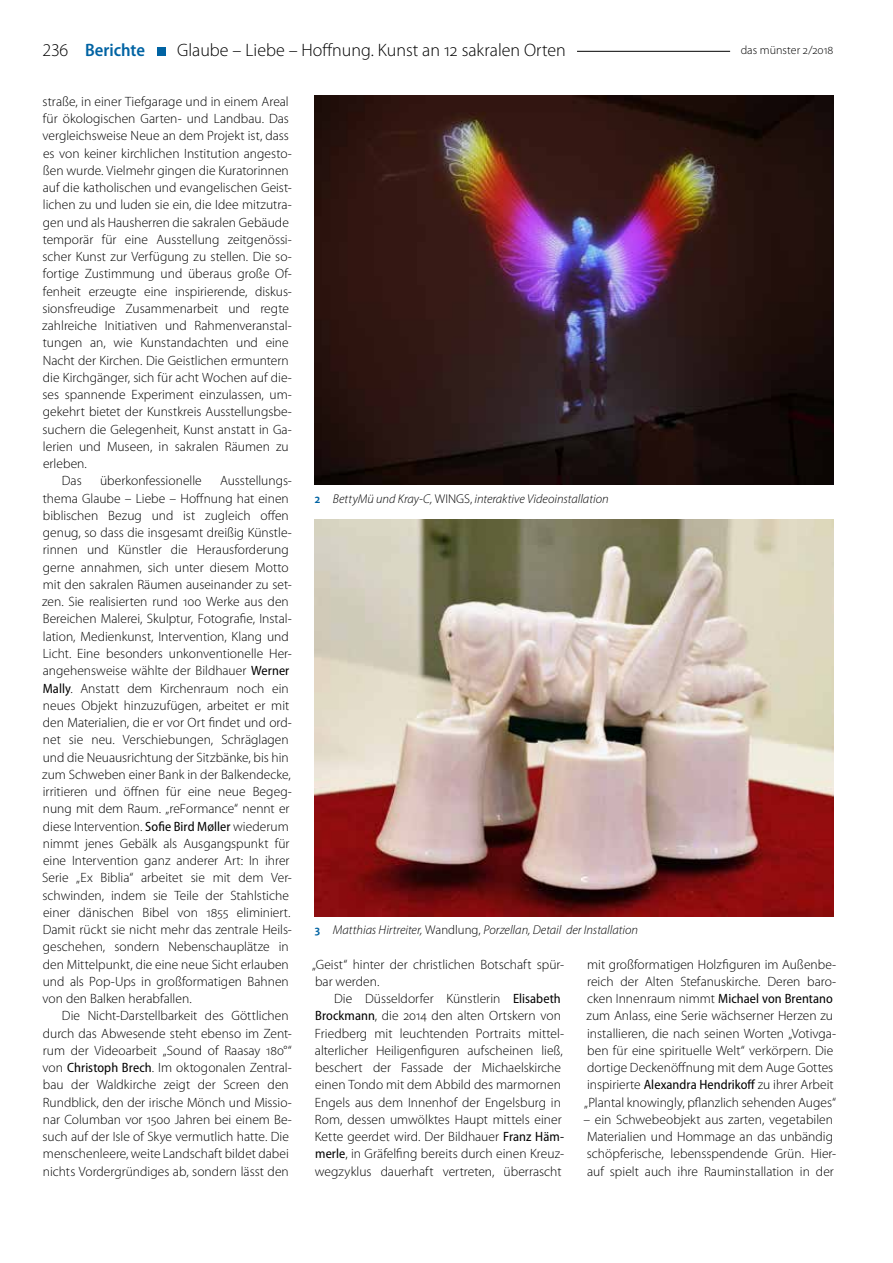
<style>
.page{position:relative;width:893px;height:1263px;background:#fff}
.page>*{position:absolute;margin:0;border:0;box-sizing:border-box;transform-origin:0 0}
.t1{font:300 18px "Myriad Pro";color:#000}
.t2{font:600 semi-condensed 18px "Myriad Pro";color:#0063a3}
.t3{font:300 13.5px/17.2px "Myriad Pro";color:#000}
.t4{font:italic 300 12.75px "Myriad Pro";color:#000}
.t5{font:300 12px "Myriad Pro";color:#000}
.s1{font-weight:300;font-stretch:normal;color:#000}
.s2{font-weight:400;font-stretch:semi-condensed}
.s3{font-weight:600;font-style:normal;font-stretch:semi-condensed;color:#0063a3}
.s4{font-style:normal}
</style>
<div class="page">
<hr style="left:577px;top:51px;width:153px;height:1px;background:#000">
<div style="left:157px;top:47px;width:8px;height:8px;background:#0063a3"></div>
<img style="left:315px;top:520px;width:518px;height:397px">
<img style="left:315px;top:96px;width:518px;height:389px">
<h1 class="t2" style="left:43px;top:39px;width:104px"><span class="s1">236</span> Berichte</h1>
<h1 class="t1" style="left:177px;top:39px;width:390px">Glaube – Liebe – Hoffnung. Kunst an 12 sakralen Orten</h1>
<p class="t5" style="left:741px;top:43px;width:94px">das münster 2/2018</p>
<p class="t3" style="left:42px;top:93px;width:248px">straße, in einer Tiefgarage und in einem Areal</p>
<p class="t3" style="left:43px;top:110px;width:248px">für ökologischen Garten- und Landbau. Das</p>
<p class="t3" style="left:43px;top:127px;width:248px">vergleichsweise Neue an dem Projekt ist, dass</p>
<p class="t3" style="left:43px;top:144px;width:250px">es von keiner kirchlichen Institution angesto-</p>
<p class="t3" style="left:43px;top:162px;width:247px">ßen wurde. Vielmehr gingen die Kuratorinnen</p>
<p class="t3" style="left:43px;top:179px;width:251px">auf die katholischen und evangelischen Geist-</p>
<p class="t3" style="left:43px;top:196px;width:251px">lichen zu und luden sie ein, die Idee mitzutra-</p>
<p class="t3" style="left:43px;top:213px;width:248px">gen und als Hausherren die sakralen Gebäude</p>
<p class="t3" style="left:43px;top:231px;width:251px">temporär für eine Ausstellung zeitgenössi-</p>
<p class="t3" style="left:43px;top:248px;width:251px">scher Kunst zur Verfügung zu stellen. Die so-</p>
<p class="t3" style="left:43px;top:265px;width:251px">fortige Zustimmung und überaus große Of-</p>
<p class="t3" style="left:43px;top:282px;width:251px">fenheit erzeugte eine inspirierende, diskus-</p>
<p class="t3" style="left:43px;top:300px;width:248px">sionsfreudige Zusammenarbeit und regte</p>
<p class="t3" style="left:42px;top:317px;width:251px">zahlreiche Initiativen und Rahmenveranstal-</p>
<p class="t3" style="left:43px;top:334px;width:248px">tungen an, wie Kunstandachten und eine</p>
<p class="t3" style="left:43px;top:351px;width:247px">Nacht der Kirchen. Die Geistlichen ermuntern</p>
<p class="t3" style="left:43px;top:369px;width:251px">die Kirchgänger, sich für acht Wochen auf die-</p>
<p class="t3" style="left:43px;top:386px;width:251px">ses spannende Experiment einzulassen, um-</p>
<p class="t3" style="left:43px;top:403px;width:251px">gekehrt bietet der Kunstkreis Ausstellungsbe-</p>
<p class="t3" style="left:43px;top:420px;width:251px">suchern die Gelegenheit, Kunst anstatt in Ga-</p>
<p class="t3" style="left:43px;top:438px;width:247px">lerien und Museen, in sakralen Räumen zu</p>
<p class="t3" style="left:43px;top:455px;width:45px">erleben.</p>
<p class="t3" style="left:62px;top:472px;width:21px">Das</p>
<p class="t3" style="left:100px;top:472px;width:103px">überkonfessionelle</p>
<p class="t3" style="left:42px;top:472px;width:251px;text-indent:178px">Ausstellungs&shy;thema Glaube – Liebe – Hoffnung hat einen biblischen Bezug und ist zugleich offen genug, so dass die insgesamt dreißig Künstle&shy;rinnen und Künstler die Herausforderung gerne annahmen, sich unter diesem Motto mit den sakralen Räumen auseinander zu set&shy;zen. Sie realisierten rund 100 Werke aus den Bereichen Malerei, Skulptur, Fotografie, Instal&shy;lation, Medienkunst, Intervention, Klang und Licht. Eine besonders unkonventionelle Her&shy;angehensweise wählte der Bildhauer <span class="s2">Werner Mally</span>. Anstatt dem Kirchenraum noch ein neues Objekt hinzuzufügen, arbeitet er mit den Materialien, die er vor Ort findet und ord&shy;net sie neu. Verschiebungen, Schräglagen und die Neuausrichtung der Sitzbänke, bis hin zum Schweben einer Bank in der Balkendecke, irritieren und öffnen für eine neue Begeg&shy;nung mit dem Raum. „reFormance“ nennt er diese Intervention. <span class="s2">Sofie Bird Møller</span> wiederum nimmt jenes Gebälk als Ausgangspunkt für eine Intervention ganz anderer Art: In ihrer Serie „Ex Biblia“ arbeitet sie mit dem Ver&shy;schwinden, indem sie Teile der Stahlstiche einer dänischen Bibel von 1855 eliminiert.<br>Damit rückt sie nicht mehr das zentrale Heils&shy;geschehen, sondern Nebenschauplätze in den Mittelpunkt, die eine neue Sicht erlauben und als Pop-Ups in großformatigen Bahnen von den Balken herabfallen.</p>
<p class="t3" style="left:43px;top:1007px;width:251px;text-indent:19px">Die Nicht-Darstellbarkeit des Göttlichen durch das Abwesende steht ebenso im Zent&shy;rum der Videoarbeit „Sound of Raasay 180°“ von <span class="s2">Christoph Brech</span>. Im oktogonalen Zentral&shy;bau der Waldkirche zeigt der Screen den Rundblick, den der irische Mönch und Missio&shy;nar Columban vor 1500 Jahren bei einem Be&shy;such auf der Isle of Skye vermutlich hatte. Die menschenleere, weite Landschaft bildet dabei nichts Vordergründiges ab, sondern lässt den</p>
<p class="t4" style="left:315px;top:491px;width:296px"><span class="s3">2</span> BettyMü und Kray-C, <span class="s4">WINGS,</span> interaktive Videoinstallation</p>
<p class="t4" style="left:315px;top:922px;width:325px"><span class="s3">3</span> Matthias Hirtreiter, <span class="s4">Wandlung,</span> Porzellan, Detail der Installation</p>
<p class="t3" style="left:312px;top:955px;width:254px">„Geist“ hinter der christlichen Botschaft spür&shy;bar werden.</p>
<p class="t3" style="left:315px;top:990px;width:251px;text-indent:19px">Die Düsseldorfer Künstlerin <span class="s2">Elisabeth Brockmann</span>, die 2014 den alten Ortskern von Friedberg mit leuchtenden Portraits mittel&shy;alterlicher Heiligenfiguren aufscheinen ließ, beschert der Fassade der Michaelskirche einen Tondo mit dem Abbild des marmornen Engels aus dem Innenhof der Engelsburg in Rom, dessen umwölktes Haupt mittels einer Kette geerdet wird. Der Bildhauer <span class="s2">Franz Häm&shy;merle</span>, in Gräfelfing bereits durch einen Kreuz&shy;wegzyklus dauerhaft vertreten, überrascht</p>
<p class="t3" style="left:584px;top:955px;width:254px">mit großformatigen Holzfiguren im Außenbe&shy;reich der Alten Stefanuskirche. Deren baro&shy;cken Innenraum nimmt <span class="s2">Michael von Brentano </span>zum Anlass, eine Serie wächserner Herzen zu installieren, die nach seinen Worten „Votivga&shy;ben für eine spirituelle Welt“ verkörpern. Die dortige Deckenöffnung mit dem Auge Gottes inspirierte <span class="s2">Alexandra Hendrikoff</span> zu ihrer Arbeit „Plantal knowingly, pflanzlich sehenden Auges“</p>
<p class="t3" style="left:583px;top:1111px;width:254px">– ein Schwebeobjekt aus zarten, vegetabilen Materialien und Hommage an das unbändig schöpferische, lebensspendende Grün. Hier&shy;auf spielt auch ihre Rauminstallation in der</p>
</div>
